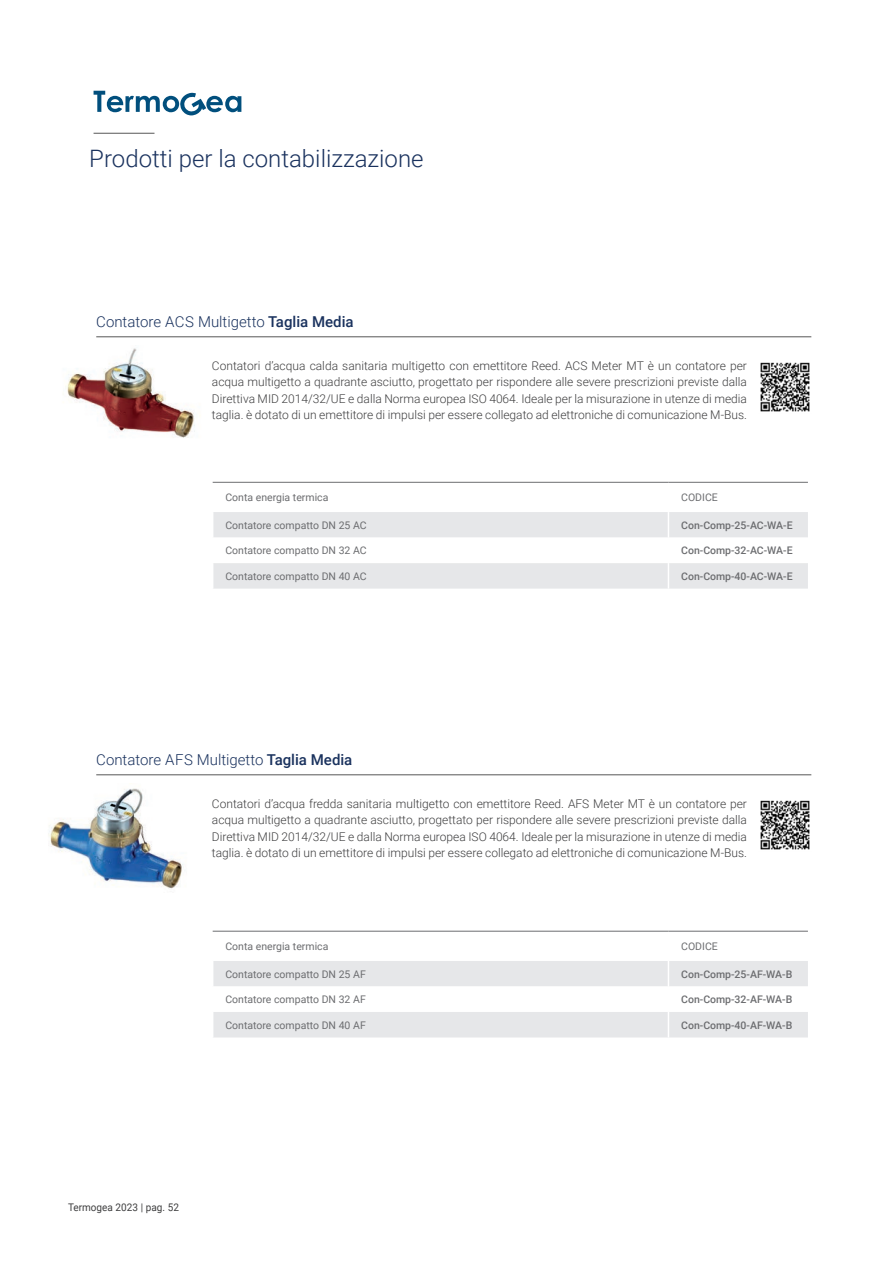
<style>
.page{position:relative;width:893px;height:1263px;background:#fff}
.page>*{position:absolute;margin:0;border:0;box-sizing:border-box;transform-origin:0 0}
.t1{font:300 24px "Roboto";color:#1a325e}
.t2{font:300 15px "Roboto";color:#1a325e}
.t3{font:300 12px/16.5px "Roboto";color:#3e3e3f;text-align:justify}
.t4{font:10.5px "Roboto";color:#6c6d70}
.t5{font:500 10.5px "Roboto";color:#6c6d70}
.t6{font:10.5px "Roboto";color:#3e3e3f;scale:.95 1}
.s1{font-weight:500}
</style>
<div class="page">
<hr style="left:94px;top:133px;width:60px;height:1px;background:#565757">
<svg style="left:94px;top:91px;width:147px;height:24px"></svg>
<img style="left:67px;top:348px;width:133px;height:90px">
<img style="left:48px;top:788px;width:135px;height:101px">
<hr style="left:96px;top:337px;width:715px;height:1px;background:#565757">
<hr style="left:96px;top:774px;width:715px;height:1px;background:#565757">
<svg style="left:212px;top:482px;width:596px;height:107px"></svg>
<svg style="left:212px;top:931px;width:596px;height:106px"></svg>
<img style="left:760px;top:362px;width:50px;height:50px">
<img style="left:760px;top:800px;width:50px;height:50px">
<p class="t1" style="left:89px;top:142px;width:336px">Prodotti per la contabilizzazione</p>
<p class="t2" style="left:96px;top:311px;width:259px">Contatore ACS Multigetto <span class="s1">Taglia Media</span></p>
<p class="t3" style="left:212px;top:357px;width:537px">Contatori d’acqua calda sanitaria multigetto con emettitore Reed. ACS Meter MT è un contatore per acqua multigetto a quadrante asciutto, progettato per rispondere alle severe prescrizioni previste dalla Direttiva MID 2014/32/UE e dalla Norma europea ISO 4064. Ideale per la misurazione in utenze di media taglia. è dotato di un emettitore di impulsi per essere collegato ad elettroniche di comunicazione M-Bus.</p>
<p class="t4" style="left:225px;top:490px;width:104px">Conta energia termica</p>
<p class="t4" style="left:681px;top:490px;width:38px">CODICE</p>
<p class="t4" style="left:225px;top:518px;width:143px">Contatore compatto DN 25 AC</p>
<p class="t5" style="left:681px;top:518px;width:113px">Con-Comp-25-AC-WA-E</p>
<p class="t4" style="left:225px;top:543px;width:143px">Contatore compatto DN 32 AC</p>
<p class="t5" style="left:681px;top:543px;width:113px">Con-Comp-32-AC-WA-E</p>
<p class="t4" style="left:225px;top:569px;width:143px">Contatore compatto DN 40 AC</p>
<p class="t5" style="left:681px;top:569px;width:113px">Con-Comp-40-AC-WA-E</p>
<p class="t2" style="left:96px;top:749px;width:258px">Contatore AFS Multigetto <span class="s1">Taglia Media</span></p>
<p class="t3" style="left:212px;top:795px;width:537px">Contatori d’acqua fredda sanitaria multigetto con emettitore Reed. AFS Meter MT è un contatore per acqua multigetto a quadrante asciutto, progettato per rispondere alle severe prescrizioni previste dalla Direttiva MID 2014/32/UE e dalla Norma europea ISO 4064. Ideale per la misurazione in utenze di media taglia. è dotato di un emettitore di impulsi per essere collegato ad elettroniche di comunicazione M-Bus.</p>
<p class="t4" style="left:225px;top:939px;width:104px">Conta energia termica</p>
<p class="t4" style="left:681px;top:939px;width:38px">CODICE</p>
<p class="t4" style="left:225px;top:966px;width:142px">Contatore compatto DN 25 AF</p>
<p class="t5" style="left:681px;top:966px;width:113px">Con-Comp-25-AF-WA-B</p>
<p class="t4" style="left:225px;top:992px;width:142px">Contatore compatto DN 32 AF</p>
<p class="t5" style="left:681px;top:992px;width:113px">Con-Comp-32-AF-WA-B</p>
<p class="t4" style="left:225px;top:1017px;width:142px">Contatore compatto DN 40 AF</p>
<p class="t5" style="left:681px;top:1017px;width:113px">Con-Comp-40-AF-WA-B</p>
<p class="t6" style="left:68px;top:1200px;width:118px">Termogea 2023 | pag. 52</p>
</div>
